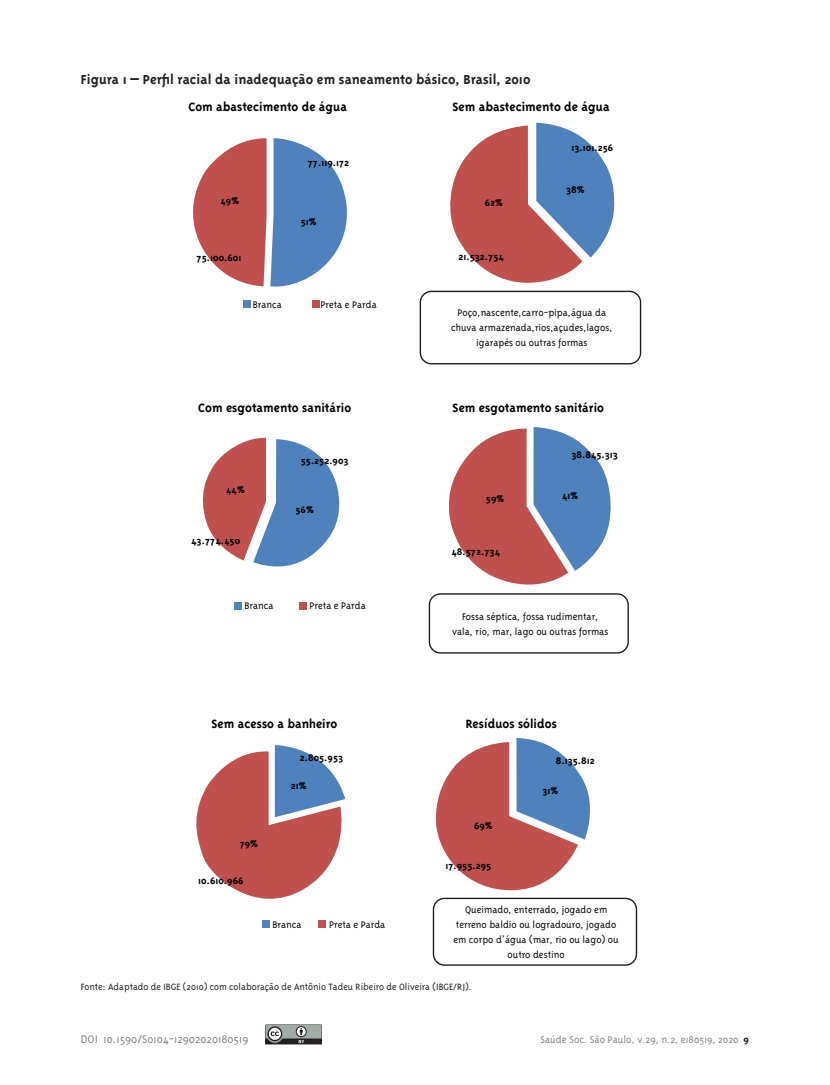
<style>
.page{position:relative;width:830px;height:1085px;background:#fff}
.page>*{position:absolute;margin:0;border:0;box-sizing:border-box;transform-origin:0 0}
.Titulo_tabela-figura{font:700 15px "Triplex";color:#231f20}
.t1{font:700 13.8px "Triplex";color:#000}
.t2{font:300 12.75px "Triplex";color:#808285}
.t3{font:300 11.25px "Triplex";color:#808285}
.t4{font:300 11.1px/15.1px "Triplex";color:#000;text-align:center}
.t5{font:700 11.1px "Triplex";color:#000}
.tabela_fonte{font:300 10.5px "Triplex";color:#231f20}
.s1{font-weight:700;color:#231f20}
</style>
<div class="page">
<svg style="left:265px;top:1024px;width:57px;height:20px"></svg>
<svg style="left:193px;top:138px;width:154px;height:149px"></svg>
<svg style="left:450px;top:123px;width:165px;height:160px"></svg>
<svg style="left:202px;top:437px;width:137px;height:130px"></svg>
<svg style="left:448px;top:427px;width:163px;height:158px"></svg>
<svg style="left:196px;top:745px;width:150px;height:154px"></svg>
<svg style="left:435px;top:738px;width:156px;height:152px"></svg>
<div style="left:262px;top:920px;width:7px;height:7px;background:#4f81bd"></div>
<div style="left:318px;top:920px;width:7px;height:7px;background:#c0504d"></div>
<div style="left:234px;top:602px;width:8px;height:7px;background:#4f81bd"></div>
<div style="left:299px;top:602px;width:7px;height:7px;background:#c0504d"></div>
<div style="left:244px;top:301px;width:7px;height:7px;background:#4f81bd"></div>
<div style="left:312px;top:301px;width:7px;height:7px;background:#c0504d"></div>
<div style="left:419px;top:291px;width:222px;height:73px;border:1px solid #1d1d1b;border-radius:11px"></div>
<div style="left:428px;top:593px;width:200px;height:60px;border:1px solid #1d1d1b;border-radius:11px"></div>
<div style="left:432px;top:897px;width:205px;height:68px;border:1px solid #1d1d1b;border-radius:11px"></div>
<p class="Titulo_tabela-figura" style="left:81px;top:70px;width:451px">Figura 1 – Perfil racial da inadequação em saneamento básico, Brasil, 2010</p>
<p class="t1" style="left:188px;top:99px;width:160px">Com abastecimento de água</p>
<p class="t1" style="left:452px;top:99px;width:159px">Sem abastecimento de água</p>
<p class="t5" style="left:220px;top:194px;width:20px">49%</p>
<p class="t5" style="left:196px;top:251px;width:46px">75.100.601</p>
<p class="t5" style="left:307px;top:156px;width:43px">77.119.172</p>
<p class="t5" style="left:300px;top:215px;width:17px">51%</p>
<p class="t4" style="left:253px;top:297px;width:31px">Branca</p>
<p class="t4" style="left:320px;top:297px;width:58px">Preta e Parda</p>
<p class="t5" style="left:484px;top:196px;width:20px">62%</p>
<p class="t5" style="left:458px;top:250px;width:47px">21.532.754</p>
<p class="t5" style="left:571px;top:141px;width:43px">13.101.256</p>
<p class="t5" style="left:565px;top:183px;width:20px">38%</p>
<p class="t4" style="left:451px;top:304px;width:163px">Poço,nascente,carro-pipa,água da chuva armazenada,rios,açudes,lagos, igarapés ou outras formas</p>
<p class="t1" style="left:198px;top:400px;width:154px">Com esgotamento sanitário</p>
<p class="t1" style="left:452px;top:400px;width:153px">Sem esgotamento sanitário</p>
<p class="t5" style="left:226px;top:483px;width:20px">44%</p>
<p class="t5" style="left:191px;top:534px;width:50px">43.774.450</p>
<p class="t5" style="left:301px;top:454px;width:49px">55.252.903</p>
<p class="t5" style="left:295px;top:503px;width:20px">56%</p>
<p class="t4" style="left:244px;top:598px;width:31px">Branca</p>
<p class="t4" style="left:309px;top:598px;width:58px">Preta e Parda</p>
<p class="t5" style="left:485px;top:492px;width:20px">59%</p>
<p class="t5" style="left:451px;top:545px;width:50px">48.572.734</p>
<p class="t5" style="left:571px;top:448px;width:48px">38.845.313</p>
<p class="t5" style="left:561px;top:489px;width:18px">41%</p>
<p class="t4" style="left:452px;top:608px;width:158px">Fossa séptica, fossa rudimentar, vala, rio, mar, lago ou outras formas</p>
<p class="t1" style="left:211px;top:715px;width:127px">Sem acesso a banheiro</p>
<p class="t1" style="left:465px;top:715px;width:93px">Resíduos sólidos</p>
<p class="t5" style="left:300px;top:751px;width:45px">2.805.953</p>
<p class="t5" style="left:290px;top:778px;width:17px">21%</p>
<p class="t5" style="left:239px;top:837px;width:20px">79%</p>
<p class="t5" style="left:198px;top:874px;width:47px">10.610.966</p>
<p class="t4" style="left:272px;top:916px;width:31px">Branca</p>
<p class="t4" style="left:329px;top:916px;width:58px">Preta e Parda</p>
<p class="t5" style="left:474px;top:819px;width:20px">69%</p>
<p class="t5" style="left:445px;top:859px;width:47px">17.955.295</p>
<p class="t5" style="left:555px;top:754px;width:40px">8.135.812</p>
<p class="t5" style="left:542px;top:783px;width:17px">31%</p>
<p class="t4" style="left:453px;top:901px;width:167px">Queimado, enterrado, jogado em terreno baldio ou logradouro, jogado em corpo d’água (mar, rio ou lago) ou outro destino</p>
<p class="tabela_fonte" style="left:81px;top:980px;width:392px">Fonte: Adaptado de IBGE (2010) com colaboração de Antônio Tadeu Ribeiro de Oliveira (IBGE/RJ).</p>
<p class="t2" style="left:81px;top:1031px;width:169px">DOI 10.1590/S0104-12902020180519</p>
<p class="t3" style="left:540px;top:1033px;width:210px">Saúde Soc. São Paulo, v.29, n.2, e180519, 2020 <span class="s1">9</span></p>
</div>
